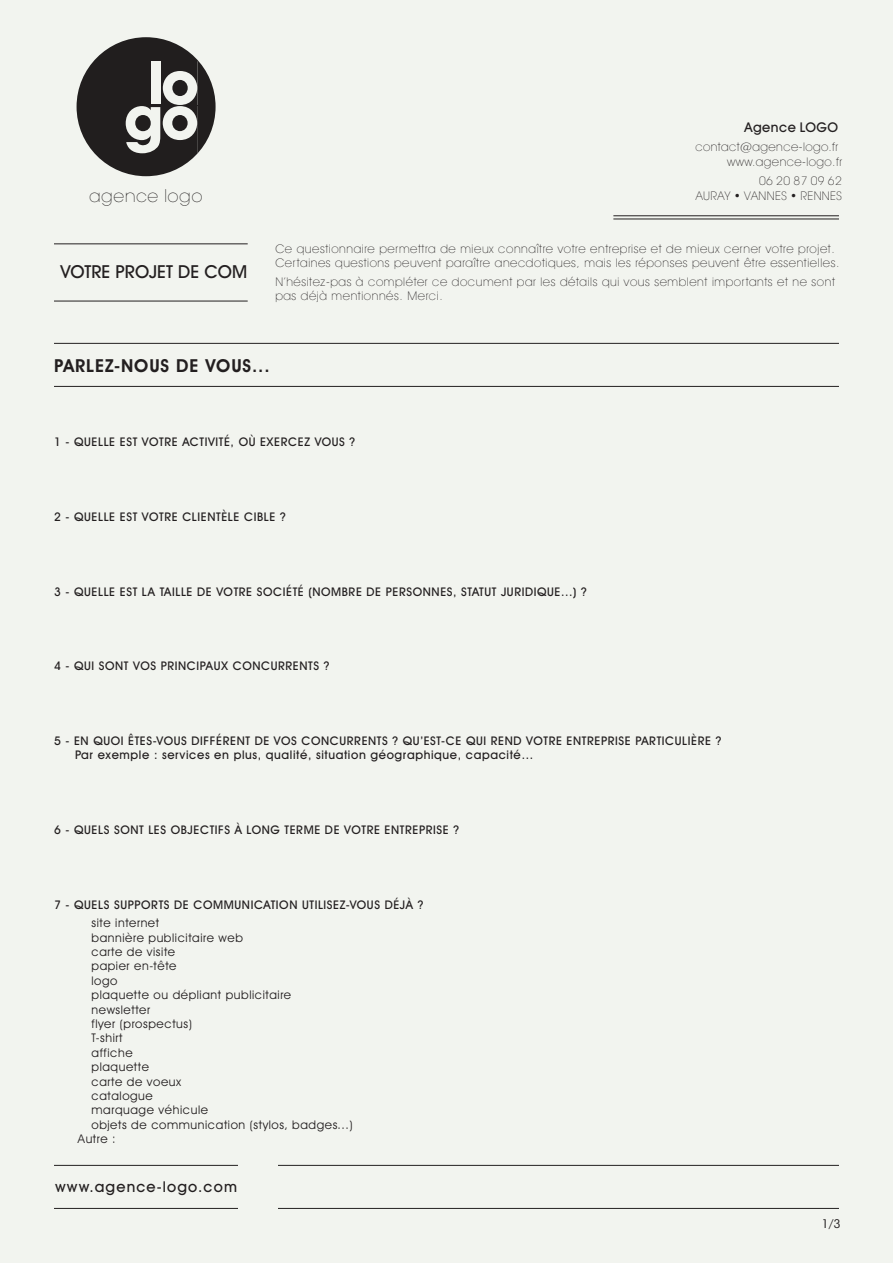
<style>
.page{position:relative;width:893px;height:1263px;background:#f2f4ef}
.page>*{position:absolute;margin:0;border:0;box-sizing:border-box;transform-origin:0 0}
.t1{font:700 57.6px "Avant Garde";color:#f2f4ef}
.t2{font:600 18px "Avant Garde IT Cby BT";letter-spacing:.05em;color:#231f20}
.t3{font:500 18px "Avant Garde IT Cby BT";color:#231f20}
.t4{font:200 17.4px "Avant Garde";letter-spacing:.025em;color:#211e1e}
.t5{font:500 15px "Avant Garde IT Cby BT";color:#231f20}
.t6{font:500 13.5px "Avant Garde IT Cby BT";letter-spacing:.035em;color:#231f20}
.t7{font:500 12px/14.4px "Avant Garde IT Cby BT";letter-spacing:.05em;color:#231f20}
.t8{font:200 12px/14.4px "Avant Garde IT Cby BT";letter-spacing:.05em;color:#231f20}
.t9{font:12px "Avant Garde IT Cby BT";letter-spacing:.05em;color:#231f20}
.t10{font:condensed 12px "Avant Garde IT Cby BT";color:#231f20}
</style>
<div class="page">
<hr style="left:54px;top:386px;width:785px;height:1px;background:#231f20">
<hr style="left:54px;top:343px;width:785px;height:1px;background:#231f20">
<hr style="left:613px;top:216px;width:226px;height:1px;background:#231f20">
<hr style="left:613px;top:219px;width:226px;height:1px;background:#231f20">
<hr style="left:54px;top:301px;width:194px;height:1px;background:#231f20">
<hr style="left:54px;top:244px;width:194px;height:1px;background:#231f20">
<svg style="left:77px;top:37px;width:139px;height:139px"></svg>
<div style="left:151px;top:61px;width:46px;height:44px;background:#211e1e"></div>
<div style="left:126px;top:106px;width:71px;height:47px;background:#211e1e"></div>
<hr style="left:54px;top:1208px;width:785px;height:1px;background:#231f20">
<hr style="left:54px;top:1165px;width:785px;height:1px;background:#231f20">
<div style="left:238px;top:1148px;width:39px;height:107px;background:#f2f4ef"></div>
<h1 class="t1" style="left:147px;top:45px;width:53px">lo</h1>
<h1 class="t1" style="left:124px;top:80px;width:77px">go</h1>
<h3 class="t4" style="left:89px;top:185px;width:115px">agence logo</h3>
<h2 class="t3" style="left:60px;top:261px;width:188px">VOTRE PROJET DE COM</h2>
<p class="t6" style="left:744px;top:118px;width:95px">AGENCE LOGO</p>
<p class="t8" style="left:727px;top:139px;width:116px;line-height:15px;text-indent:-32px">contact@agence-logo.fr www.agence-logo.fr</p>
<p class="t8" style="left:696px;top:173px;width:148px;line-height:15px;text-align:right">06 20 87 09 62<br>AURAY • VANNES • RENNES</p>
<p class="t8" style="left:275px;top:241px;width:566px">Ce questionnaire permettra de mieux connaître votre entreprise et de mieux cerner votre projet.<br>Certaines questions peuvent paraître anecdotiques, mais les réponses peuvent être essentielles.</p>
<p class="t8" style="left:275px;top:274px;width:561px">N’hésitez-pas à compléter ce document par les détails qui vous semblent importants et ne sont pas déjà mentionnés. Merci.</p>
<h2 class="t2" style="left:54px;top:355px;width:217px">PARLEZ-NOUS DE VOUS...</h2>
<p class="t7" style="left:54px;top:435px;width:303px">1 - QUELLE EST VOTRE ACTIVITÉ, OÙ EXERCEZ VOUS ?</p>
<p class="t7" style="left:54px;top:509px;width:233px">2 - QUELLE EST VOTRE CLIENTÈLE CIBLE ?</p>
<p class="t7" style="left:54px;top:584px;width:534px">3 - QUELLE EST LA TAILLE DE VOTRE SOCIÉTÉ (NOMBRE DE PERSONNES, STATUT JURIDIQUE...) ?</p>
<p class="t7" style="left:54px;top:659px;width:277px">4 - QUI SONT VOS PRINCIPAUX CONCURRENTS ?</p>
<p class="t7" style="left:75px;top:733px;width:648px;text-indent:-21px">5 - EN QUOI ÊTES-VOUS DIFFÉRENT DE VOS CONCURRENTS ? QU’EST-CE QUI REND VOTRE ENTREPRISE PARTICULIÈRE ?<br>PAR EXEMPLE : SERVICES EN PLUS, QUALITÉ, SITUATION GÉOGRAPHIQUE, CAPACITÉ…</p>
<p class="t7" style="left:54px;top:822px;width:407px">6 - QUELS SONT LES OBJECTIFS À LONG TERME DE VOTRE ENTREPRISE ?</p>
<p class="t7" style="left:54px;top:897px;width:371px">7 - QUELS SUPPORTS DE COMMUNICATION UTILISEZ-VOUS DÉJÀ ?</p>
<p class="t9" style="left:92px;top:915px;width:69px">site internet</p>
<p class="t9" style="left:92px;top:930px;width:153px">bannière publicitaire web</p>
<p class="t9" style="left:92px;top:944px;width:85px">carte de visite</p>
<p class="t9" style="left:92px;top:959px;width:87px">papier en-tête</p>
<p class="t9" style="left:92px;top:973px;width:28px">logo</p>
<p class="t9" style="left:92px;top:987px;width:201px">plaquette ou dépliant publicitaire</p>
<p class="t9" style="left:92px;top:1002px;width:60px">newsletter</p>
<p class="t9" style="left:92px;top:1016px;width:102px">flyer (prospectus)</p>
<p class="t9" style="left:92px;top:1031px;width:32px">T-shirt</p>
<p class="t9" style="left:92px;top:1045px;width:43px">affiche</p>
<p class="t9" style="left:92px;top:1059px;width:59px">plaquette</p>
<p class="t9" style="left:92px;top:1074px;width:91px">carte de voeux</p>
<p class="t9" style="left:92px;top:1088px;width:63px">catalogue</p>
<p class="t9" style="left:92px;top:1103px;width:118px">marquage véhicule</p>
<p class="t9" style="left:92px;top:1117px;width:263px">objets de communication (stylos, badges...)</p>
<p class="t9" style="left:78px;top:1131px;width:39px">Autre :</p>
<p class="t5" style="left:55px;top:1178px;width:183px">WWW.AGENCE-LOGO.COM</p>
<p class="t10" style="left:822px;top:1217px;width:20px">1/3</p>
</div>
